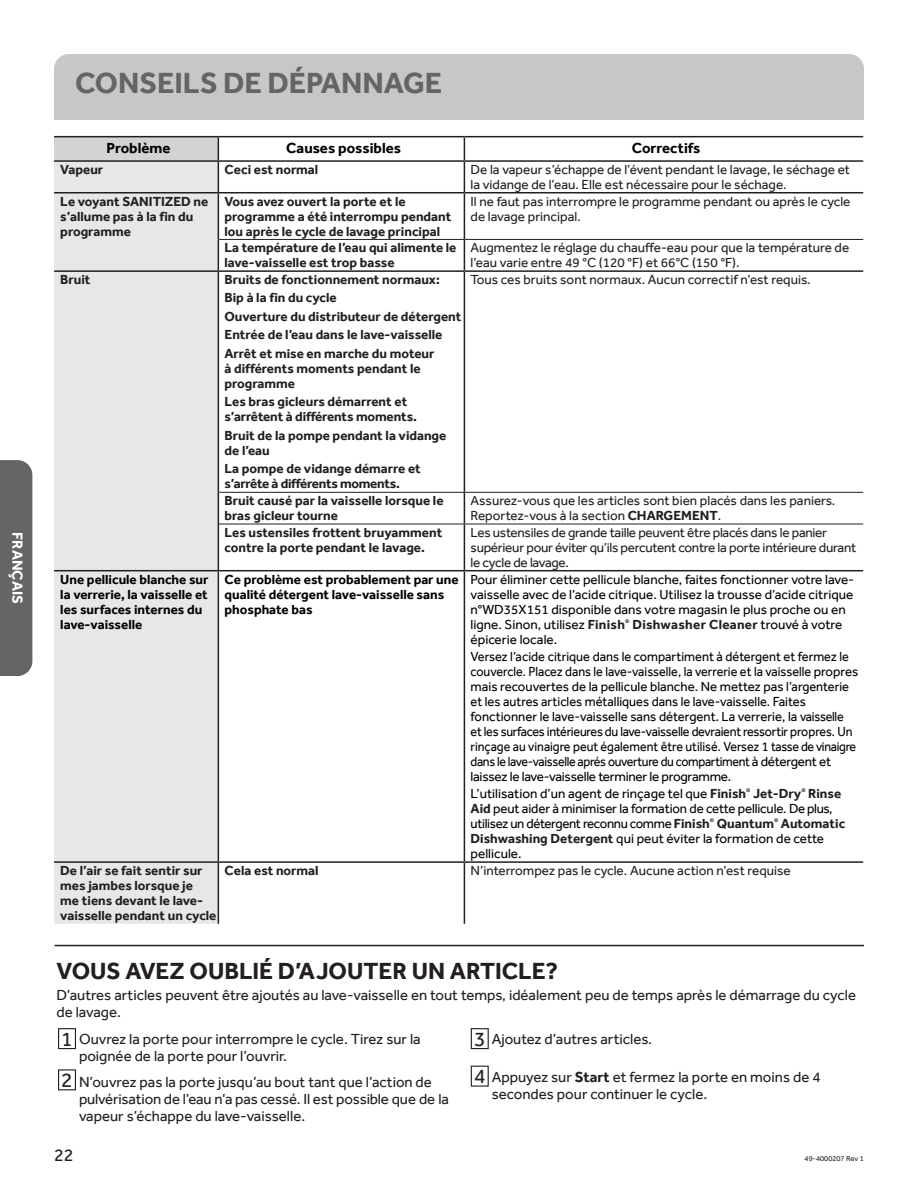
<style>
.page{position:relative;width:918px;height:1188px;background:#fff}
.page>*{position:absolute;margin:0;border:0;box-sizing:border-box;transform-origin:0 0}
.t1{font:700 30px "Effra";color:#646564}
.t2{font:700 24px "Effra";color:#231f20}
.t3{font:18px "Effra";color:#231f20}
.t4{font:15px/17.2px "Effra";color:#231f20}
.t5{font:700 15px "Effra";color:#010202}
.t6{font:700 15px "Effra";color:#fff}
.t7{font:700 13.5px/15px "Effra";color:#231f20}
.t8{font:13.5px/15px "Effra";color:#010202;scale:.95 1}
.t9{font:13.5px/15px "Effra";color:#010202}
.t10{font:13.5px/15px "Effra";color:#231f20}
.t11{font:700 13.5px/15px "Effra";color:#010202}
.t12{font:13.5px/15px "Effra";letter-spacing:-.02em;color:#231f20}
.t13{font:700 13.5px/15px "Effra";letter-spacing:-.02em;color:#231f20}
.t14{font:7.5px "Effra";color:#231f20}
.s1{font-weight:700}
.s2{font-weight:700;color:#231f20}
.s3{font-size:21px}
</style>
<div class="page">
<div style="left:0;top:460px;width:32px;height:216px;background:#646564"></div>
<div style="left:54px;top:54px;width:810px;height:66px;background:#c6c7c9"></div>
<div style="left:54px;top:137px;width:164px;height:24px;background:#d1d3d4"></div>
<div style="left:54px;top:162px;width:164px;height:762px;background:#e6e7e8"></div>
<hr style="left:218px;top:136px;width:246px;height:1px;background:#231f20">
<svg style="left:218px;top:137px;width:1px;height:23px"></svg>
<hr style="left:464px;top:136px;width:399px;height:1px;background:#231f20">
<svg style="left:464px;top:137px;width:1px;height:23px"></svg>
<hr style="left:218px;top:162px;width:1px;height:30px;background:#231f20">
<hr style="left:464px;top:162px;width:1px;height:30px;background:#231f20">
<hr style="left:218px;top:193px;width:1px;height:46px;background:#231f20">
<hr style="left:464px;top:193px;width:1px;height:46px;background:#231f20">
<hr style="left:218px;top:239px;width:1px;height:31px;background:#231f20">
<hr style="left:464px;top:240px;width:1px;height:30px;background:#231f20">
<hr style="left:218px;top:272px;width:1px;height:220px;background:#231f20">
<hr style="left:464px;top:272px;width:1px;height:220px;background:#231f20">
<hr style="left:218px;top:492px;width:1px;height:32px;background:#231f20">
<hr style="left:464px;top:493px;width:1px;height:31px;background:#231f20">
<hr style="left:218px;top:524px;width:1px;height:46px;background:#231f20">
<hr style="left:464px;top:524px;width:1px;height:46px;background:#231f20">
<hr style="left:218px;top:571px;width:1px;height:290px;background:#231f20">
<hr style="left:464px;top:571px;width:1px;height:290px;background:#231f20">
<hr style="left:218px;top:863px;width:1px;height:61px;background:#231f20">
<hr style="left:464px;top:863px;width:1px;height:61px;background:#231f20">
<hr style="left:54px;top:136px;width:164px;height:1px;background:#231f20">
<hr style="left:219px;top:492px;width:245px;height:1px;background:#231f20">
<hr style="left:464px;top:492px;width:399px;height:1px;background:#231f20">
<hr style="left:54px;top:570px;width:410px;height:1px;background:#231f20">
<hr style="left:464px;top:570px;width:399px;height:1px;background:#231f20">
<hr style="left:54px;top:160px;width:410px;height:2px;background:#231f20">
<hr style="left:464px;top:160px;width:399px;height:2px;background:#231f20">
<hr style="left:54px;top:192px;width:410px;height:1px;background:#231f20">
<hr style="left:464px;top:192px;width:399px;height:1px;background:#231f20">
<hr style="left:54px;top:270px;width:410px;height:2px;background:#231f20">
<hr style="left:464px;top:270px;width:399px;height:2px;background:#231f20">
<hr style="left:219px;top:239px;width:245px;height:1px;background:#231f20">
<hr style="left:464px;top:239px;width:399px;height:1px;background:#231f20">
<hr style="left:219px;top:524px;width:245px;height:1px;background:#231f20">
<hr style="left:464px;top:524px;width:399px;height:1px;background:#231f20">
<hr style="left:54px;top:861px;width:410px;height:2px;background:#231f20">
<hr style="left:464px;top:861px;width:399px;height:2px;background:#231f20">
<div style="left:58px;top:1028px;width:18px;height:21px;border:1px solid #231f20"></div>
<div style="left:58px;top:1069px;width:18px;height:21px;border:1px solid #231f20"></div>
<div style="left:471px;top:1028px;width:18px;height:21px;border:1px solid #231f20"></div>
<div style="left:471px;top:1066px;width:18px;height:21px;border:1px solid #231f20"></div>
<hr style="left:55px;top:945px;width:809px;height:1px;background:#231f20">
<p class="t6" style="left:27px;top:532px;width:73px;rotate:90deg">FRANÇAIS</p>
<h1 class="t1" style="left:75px;top:65px;width:369px">CONSEILS DE DÉPANNAGE</h1>
<p class="t5" style="left:107px;top:139px;width:65px">Problème</p>
<p class="t5" style="left:286px;top:139px;width:116px">Causes possibles</p>
<p class="t5" style="left:632px;top:139px;width:70px">Correctifs</p>
<p class="t7" style="left:60px;top:162px;width:44px">Vapeur</p>
<p class="t7" style="left:225px;top:162px;width:95px">Ceci est normal</p>
<p class="t10" style="left:471px;top:162px;width:381px">De la vapeur s’échappe de l’évent pendant le lavage, le séchage et la vidange de l’eau. Elle est nécessaire pour le séchage.</p>
<p class="t7" style="left:60px;top:194px;width:150px">Le voyant SANITIZED ne s’allume pas à la fin du programme</p>
<p class="t7" style="left:225px;top:194px;width:228px">Vous avez ouvert la porte et le programme a été interrompu pendant lou après le cycle de lavage principal</p>
<p class="t10" style="left:471px;top:194px;width:381px">Il ne faut pas interrompre le programme pendant ou après le cycle de lavage principal.</p>
<p class="t7" style="left:225px;top:240px;width:233px">La température de l’eau qui alimente le lave-vaisselle est trop basse</p>
<p class="t10" style="left:471px;top:240px;width:380px">Augmentez le réglage du chauffe-eau pour que la température de l’eau varie entre 49 °C (120 °F) et 66°C (150 °F).</p>
<p class="t7" style="left:60px;top:272px;width:32px">Bruit</p>
<p class="t7" style="left:225px;top:270px;width:238px;line-height:18.5px">Bruits de fonctionnement normaux:<br>Bip à la fin du cycle<br>Ouverture du distributeur de détergent Entrée de l’eau dans le lave-vaisselle Arrêt et mise en marche du moteur</p>
<p class="t7" style="left:225px;top:361px;width:198px">à différents moments pendant le programme</p>
<p class="t7" style="left:225px;top:394px;width:194px">Les bras gicleurs démarrent et s’arrêtent à différents moments.</p>
<p class="t7" style="left:225px;top:428px;width:223px">Bruit de la pompe pendant la vidange de l’eau</p>
<p class="t13" style="left:225px;top:461px;width:198px">La pompe de vidange démarre et s’arrête à différents moments.</p>
<p class="t10" style="left:471px;top:272px;width:341px">Tous ces bruits sont normaux. Aucun correctif n’est requis.</p>
<p class="t7" style="left:225px;top:493px;width:221px">Bruit causé par la vaisselle lorsque le bras gicleur tourne</p>
<p class="t10" style="left:471px;top:493px;width:366px">Assurez-vous que les articles sont bien placés dans les paniers.<br>Reportez-vous à la section <span class="s1">CHARGEMENT</span>.</p>
<p class="t7" style="left:225px;top:525px;width:219px">Les ustensiles frottent bruyamment contre la porte pendant le lavage.</p>
<p class="t12" style="left:471px;top:525px;width:387px">Les ustensiles de grande taille peuvent être placés dans le panier supérieur pour éviter qu’ils percutent contre la porte intérieure durant le cycle de lavage.</p>
<p class="t11" style="left:60px;top:571px;width:150px">Une pellicule blanche sur la verrerie, la vaisselle et les surfaces internes du lave-vaisselle</p>
<p class="t11" style="left:225px;top:571px;width:236px">Ce problème est probablement par une qualité détergent lave-vaisselle sans phosphate bas</p>
<p class="t9" style="left:471px;top:571px;width:385px">Pour éliminer cette pellicule blanche, faites fonctionner votre lave&shy;vaisselle avec de l’acide citrique. Utilisez la trousse d’acide citrique n°WD35X151 disponible dans votre magasin le plus proche ou en ligne. Sinon, utilisez <span class="s2">Finish</span><sup>®</sup> <span class="s2">Dishwasher Cleaner</span> trouvé à votre épicerie locale.</p>
<p class="t8" style="left:471px;top:649px;width:410px">Versez l’acide citrique dans le compartiment à détergent et fermez le couvercle. Placez dans le lave-vaisselle, la verrerie et la vaisselle propres mais recouvertes de la pellicule blanche. Ne mettez pas l’argenterie et les autres articles métalliques dans le lave-vaisselle. Faites fonctionner le lave-vaisselle sans détergent. La verrerie, la vaisselle et les surfaces intérieures du lave-vaisselle devraient ressortir propres. Un rinçage au vinaigre peut également être utilisé. Versez 1 tasse de vinaigre dans le lave-vaisselle aprés ouverture du compartiment à détergent et laissez le lave-vaisselle terminer le programme.</p>
<p class="t9" style="left:471px;top:786px;width:376px">L’utilisation d’un agent de rinçage tel que <span class="s2">Finish</span><sup>®</sup> <span class="s2">Jet-Dry</span><sup>®</sup> <span class="s2">Rinse Aid</span> peut aider à minimiser la formation de cette pellicule. De plus, utilisez un détergent reconnu comme <span class="s2">Finish</span><sup>®</sup> <span class="s2">Quantum</span><sup>®</sup> <span class="s2">Automatic Dishwashing Detergent</span> qui peut éviter la formation de cette pellicule.</p>
<p class="t7" style="left:60px;top:863px;width:158px">De l’air se fait sentir sur mes jambes lorsque je<br>me tiens devant le lave&shy;vaisselle pendant un cycle</p>
<p class="t7" style="left:225px;top:863px;width:96px">Cela est normal</p>
<p class="t10" style="left:471px;top:863px;width:322px">N’interrompez pas le cycle. Aucune action n’est requise</p>
<h2 class="t2" style="left:57px;top:957px;width:503px">VOUS AVEZ OUBLIÉ D’AJOUTER UN ARTICLE?</h2>
<p class="t4" style="left:57px;top:986px;width:801px">D’autres articles peuvent être ajoutés au lave-vaisselle en tout temps, idéalement peu de temps après le démarrage du cycle de lavage.</p>
<p class="t4" style="left:79px;top:1030px;width:343px;text-indent:-18px"><span class="s3">1</span> Ouvrez la porte pour interrompre le cycle. Tirez sur la poignée de la porte pour l’ouvrir.</p>
<p class="t4" style="left:79px;top:1073px;width:371px;text-indent:-18px"><span class="s3">2</span> N’ouvrez pas la porte jusqu’au bout tant que l’action de pulvérisation de l’eau n’a pas cessé. Il est possible que de la vapeur s’échappe du lave-vaisselle.</p>
<p class="t4" style="left:474px;top:1030px;width:179px"><span class="s3">3</span> Ajoutez d’autres articles.</p>
<p class="t4" style="left:492px;top:1068px;width:330px;text-indent:-18px"><span class="s3">4</span> Appuyez sur <span class="s1">Start</span> et fermez la porte en moins de 4 secondes pour continuer le cycle.</p>
<h3 class="t3" style="left:54px;top:1144px;width:21px">22</h3>
<p class="t14" style="left:805px;top:1154px;width:61px">49-4000207 Rev 1</p>
</div>
